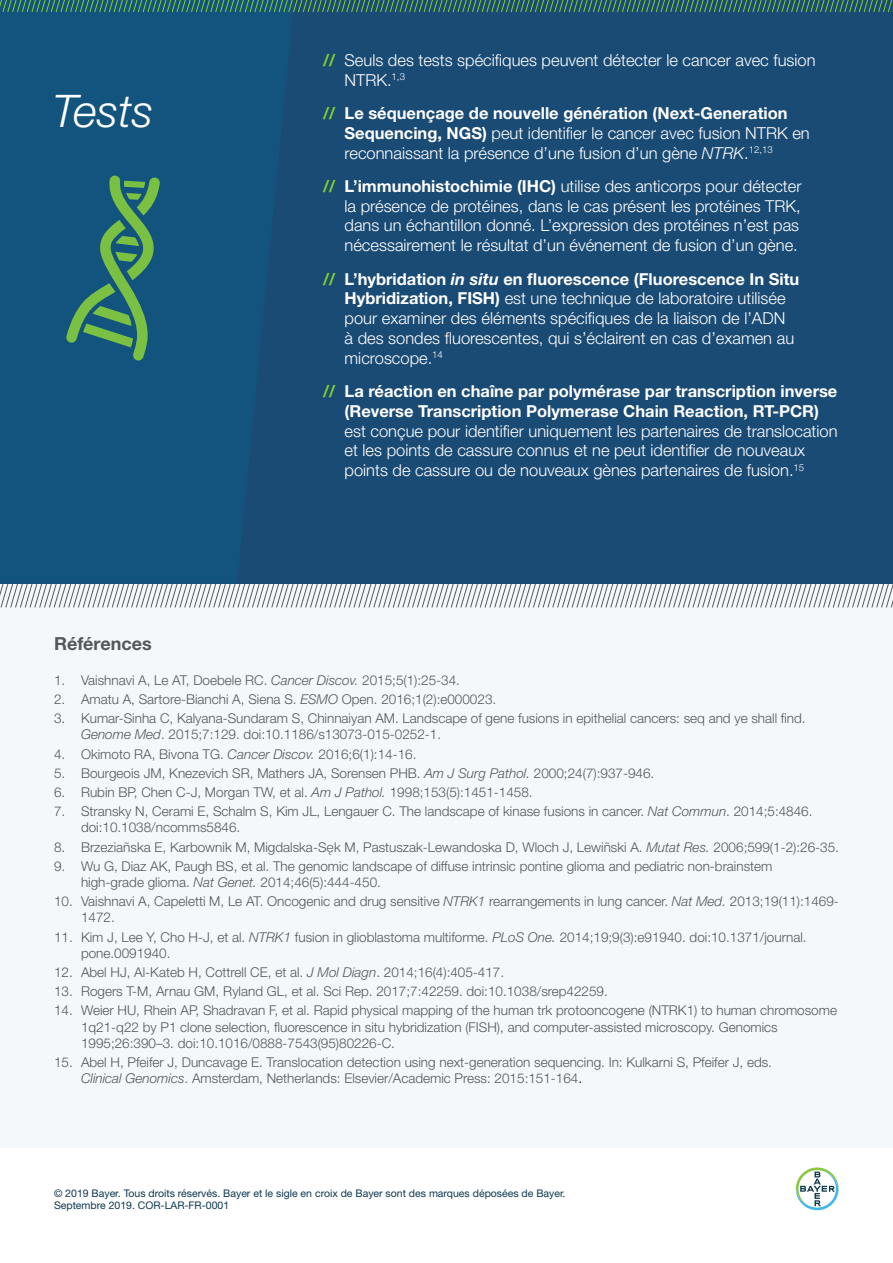
<style>
.page{position:relative;width:893px;height:1263px;background:#fff}
.page>*{position:absolute;margin:0;border:0;box-sizing:border-box;transform-origin:0 0}
.t1{font:italic 300 45px "Helvetica Neue LT Std";color:#fff}
.t2{font:700 18px "Helvetica Neue LT Std";color:#545759}
.Body{font:300 16.5px/19.8px "Helvetica Neue LT Std";color:#fff}
.t3{font:300 13.5px/16.2px "Helvetica Neue LT Std";color:#545759}
.t4{font:10.5px "Helvetica Neue LT Std";color:#0d384f}
.s1{font-weight:700;color:#8ad429}
.s2{font-weight:700}
.s3{font-style:italic}
.s4{font-weight:700;font-style:italic}
.s5{font-family:"Helvetica"}
.s6{color:#000}
</style>
<div class="page">
<div style="left:0;top:584px;width:893px;height:564px;background:#f4f8fa"></div>
<svg style="left:0;top:584px;width:893px;height:23px"></svg>
<div style="left:0;top:0;width:893px;height:583px;background:#1a4b75"></div>
<svg style="left:66px;top:175px;width:94px;height:186px"></svg>
<svg style="left:0;top:0;width:893px;height:12px"></svg>
<svg style="left:796px;top:1167px;width:43px;height:43px"></svg>
<p class="t1" style="left:52px;top:84px;width:102px">Tests</p>
<p class="t2" style="left:54px;top:632px;width:99px">Références</p>
<p class="Body" style="left:345px;top:50px;width:472px;text-indent:-21px"><span class="s1">//</span> Seuls des tests spécifiques peuvent détecter le cancer avec fusion<br>NTRK.<sup>1,3</sup></p>
<p class="Body" style="left:345px;top:103px;width:467px;text-indent:-21px"><span class="s1">//</span> <span class="s2">Le séquençage de nouvelle génération (Next-Generation<br>Sequencing, NGS)</span> peut identifier le cancer avec fusion NTRK en reconnaissant la présence d’une fusion d’un gène <span class="s3">NTRK</span>.<sup>12,13</sup></p>
<p class="Body" style="left:345px;top:176px;width:459px;text-indent:-21px"><span class="s1">//</span> <span class="s2">L’immunohistochimie (IHC)</span> utilise des anticorps pour détecter la présence de protéines, dans le cas présent les protéines TRK, dans un échantillon donné. L’expression des protéines n’est pas nécessairement le résultat d’un événement de fusion d’un gène.</p>
<p class="Body" style="left:345px;top:268px;width:456px;text-indent:-21px"><span class="s1">//</span> <span class="s2">L’hybridation</span> <span class="s4">in situ</span> <span class="s2">en fluorescence (Fluorescence In Situ Hybridization, FISH)</span> est une technique de laboratoire utilisée pour examiner des éléments spécifiques de la liaison de l’ADN<br>à des sondes fluorescentes, qui s’éclairent en cas d’examen au microscope.<sup>14</sup></p>
<p class="Body" style="left:345px;top:381px;width:494px;text-indent:-21px"><span class="s1">//</span> <span class="s2">La réaction en chaîne par polymérase par transcription inverse (Reverse Transcription Polymerase Chain Reaction, RT-PCR) </span>est conçue pour identifier uniquement les partenaires de translocation et les points de cassure connus et ne peut identifier de nouveaux points de cassure ou de nouveaux gènes partenaires de fusion.<sup>15</sup></p>
<p class="t3" style="left:54px;top:671px;width:408px">1. Vaishnavi A, Le AT, Doebele RC. <span class="s3">Cancer Discov.</span> 2015;5(1):25-34.</p>
<p class="t3" style="left:54px;top:691px;width:444px">2. Amatu A, Sartore-Bianchi A, Siena S. <span class="s3">ESMO</span> Open. 2016;1(2):e000023.</p>
<p class="t3" style="left:81px;top:710px;width:726px;text-indent:-27px">3. Kumar-Sinha C, Kalyana-Sundaram S, Chinnaiyan AM. Landscape of gene fusions in epithelial cancers: seq and ye shall find.<br><span class="s3">Genome Med</span>. 2015;7:129. doi:10.1186/s13073-015-0252-1.</p>
<p class="t3" style="left:54px;top:745px;width:364px">4. Okimoto RA, Bivona TG. <span class="s3">Cancer Discov.</span> 2016;6(1):14-16.</p>
<p class="t3" style="left:54px;top:764px;width:602px">5. Bourgeois JM, Knezevich SR, Mathers JA, Sorensen PHB. <span class="s3">Am J Surg Pathol.</span> 2000;24(7):937-946.</p>
<p class="t3" style="left:54px;top:784px;width:480px">6. Rubin BP, Chen C-J, Morgan TW, et al. <span class="s3">Am J Pathol.</span> 1998;153(5):1451-1458.</p>
<p class="t3" style="left:81px;top:803px;width:733px;text-indent:-27px">7. Stransky N, Cerami E, Schalm S, Kim JL, Lengauer C. The landscape of kinase fusions in cancer. <span class="s3">Nat Commun</span>. 2014;5:4846. doi:10.1038/ncomms5846.</p>
<p class="t3" style="left:54px;top:838px;width:786px">8. Brzeziañska E, Karbownik M, Migdalska-S<span class="s5">ę</span>k M, Pastuszak-Lewandoska D, Wloch J, Lewiñski A. <span class="s3">Mutat Res.</span> 2006;599(1-2):26-35.</p>
<p class="t3" style="left:81px;top:857px;width:693px;text-indent:-27px">9. Wu G, Diaz AK, Paugh BS, et al. The genomic landscape of diffuse intrinsic pontine glioma and pediatric non-brainstem high-grade glioma. <span class="s3">Nat Genet.</span> 2014;46(5):444-450.</p>
<p class="t3" style="left:81px;top:893px;width:759px;text-indent:-27px">10. Vaishnavi A, Capeletti M, Le AT. Oncogenic and drug sensitive <span class="s3">NTRK1</span> rearrangements in lung cancer. <span class="s3">Nat Med.</span> 2013;19(11):1469-<br>1472.</p>
<p class="t3" style="left:81px;top:928px;width:727px;text-indent:-27px">11. Kim J, Lee Y, Cho H-J, et al. <span class="s3">NTRK1</span> fusion in glioblastoma multiforme. <span class="s3">PLoS One.</span> 2014;19;9(3):e91940. doi:10.1371/journal. pone.0091940.</p>
<p class="t3" style="left:54px;top:964px;width:452px">12. Abel HJ, Al-Kateb H, Cottrell CE, et al. <span class="s3">J Mol Diagn</span>. 2014;16(4):405-417.</p>
<p class="t3" style="left:54px;top:983px;width:555px">13. Rogers T-M, Arnau GM, Ryland GL, et al. Sci Rep. 2017;7:42259. doi:10.1038/srep42259.</p>
<p class="t3" style="left:81px;top:1002px;width:757px;text-indent:-27px">14. Weier HU, Rhein AP, Shadravan F, et al. Rapid physical mapping of the human trk protooncogene (NTRK1) to human chromosome<br>1q21-q22 by P1 clone selection, fluorescence in situ hybridization (FISH), and computer-assisted microscopy. Genomics<br>1995;26:390–3. doi:10.1016/0888-7543(95)80226-C.</p>
<p class="t3" style="left:81px;top:1054px;width:692px;text-indent:-27px">15. Abel H, Pfeifer J, Duncavage E. Translocation detection using next-generation sequencing. In: Kulkarni S, Pfeifer J, eds.<br><span class="s3">Clinical Genomics</span>. Amsterdam, Netherlands: Elsevier/Academic Press: 2015:151-164<span class="s6">.</span></p>
<p class="t4" style="left:54px;top:1187px;width:513px">© 2019 Bayer. Tous droits réservés. Bayer et le sigle en croix de Bayer sont des marques déposées de Bayer.</p>
<p class="t4" style="left:54px;top:1199px;width:177px">Septembre 2019. COR-LAR-FR-0001</p>
</div>
